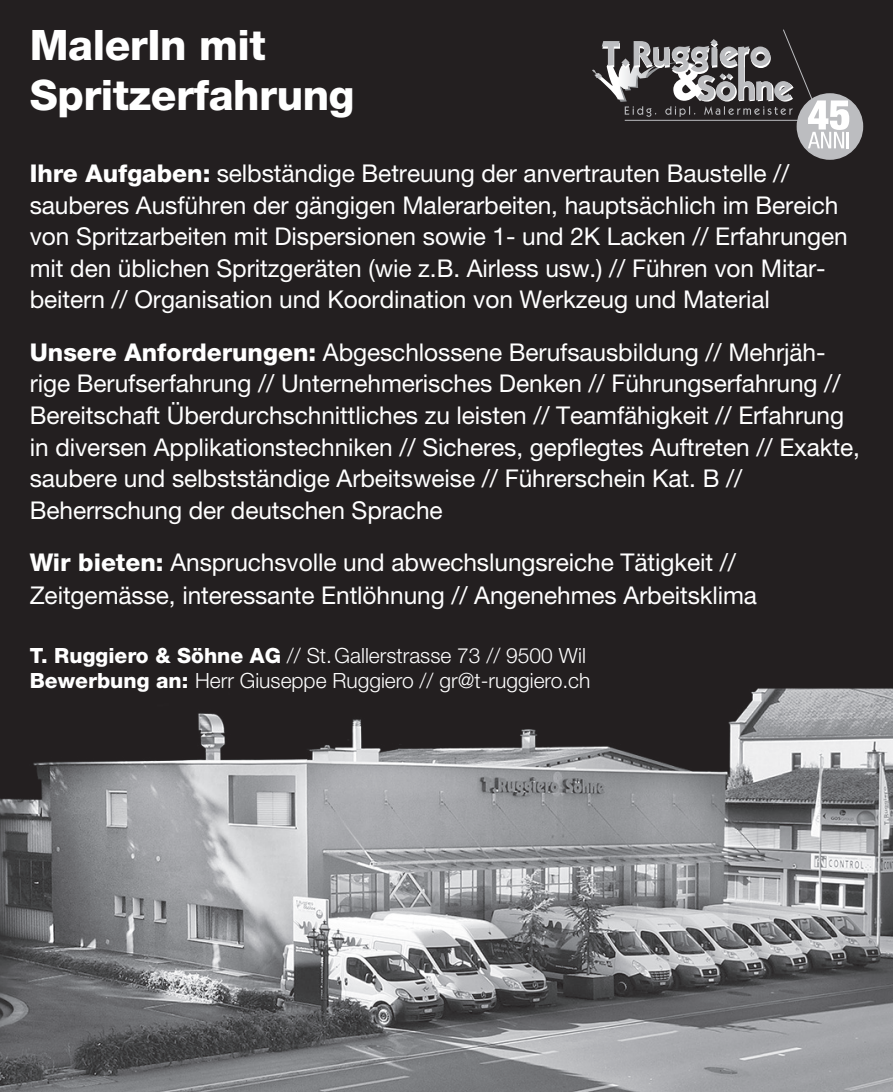
<style>
.page{position:relative;width:893px;height:1092px;background:#fff}
.page>*{position:absolute;margin:0;border:0;box-sizing:border-box;transform-origin:0 0}
.t1{font:800 42px/50.4px "Helvetica Neue LT Std";letter-spacing:-.01em;color:#fff}
.t2{font:24.5px/31.5px "Helvetica Neue LT Pro";letter-spacing:-.005em;color:#fff}
.t3{font:300 21px/25.2px "Helvetica Neue LT Std";color:#fff}
.s1{font-family:"Helvetica Neue LT Std";font-weight:800}
.s2{font-weight:800}
</style>
<div class="page">
<img style="left:0;top:0;width:893px;height:1091px">
<div style="left:797px;top:93px;width:66px;height:67px;background:#bcbdc0;border-radius:50%"></div>
<svg style="left:592px;top:29px;width:258px;height:120px;background:#545253"></svg>
<h1 class="t1" style="left:30px;top:19px;width:326px">MalerIn mit<br>Spritzerfahrung</h1>
<p class="t2" style="left:30px;top:157px;width:819px"><span class="s1">Ihre Aufgaben:</span> selbständige Betreuung der anvertrauten Baustelle // sauberes Ausführen der gängigen Malerarbeiten, hauptsächlich im Bereich von Spritzarbeiten mit Dispersionen sowie 1- und 2K Lacken // Erfahrungen mit den üblichen Spritzgeräten (wie z.B. Airless usw.) // Führen von Mitar&shy;beitern // Organisation und Koordination von Werkzeug und Material</p>
<p class="t2" style="left:30px;top:336px;width:832px"><span class="s1">Unsere Anforderungen:</span> Abgeschlossene Berufsausbildung // Mehrjäh&shy;rige Berufserfahrung // Unternehmerisches Denken // Führungserfahrung // Bereitschaft Überdurchschnittliches zu leisten // Teamfähigkeit // Erfahrung in diversen Applikationstechniken // Sicheres, gepflegtes Auftreten // Exakte, saubere und selbstständige Arbeitsweise // Führerschein Kat. B // Beherrschung der deutschen Sprache</p>
<p class="t2" style="left:30px;top:545px;width:729px;line-height:33.2px"><span class="s1">Wir bieten:</span> Anspruchsvolle und abwechslungsreiche Tätigkeit //<br>Zeitgemässe, interessante Entlöhnung // Angenehmes Arbeitsklima</p>
<p class="t3" style="left:30px;top:642px;width:562px"><span class="s2">T. Ruggiero &amp; Söhne AG</span> // St.Gallerstrasse 73 // 9500 Wil<br><span class="s2">Bewerbung an:</span> Herr Giuseppe Ruggiero // gr@t-ruggiero.ch</p>
</div>
